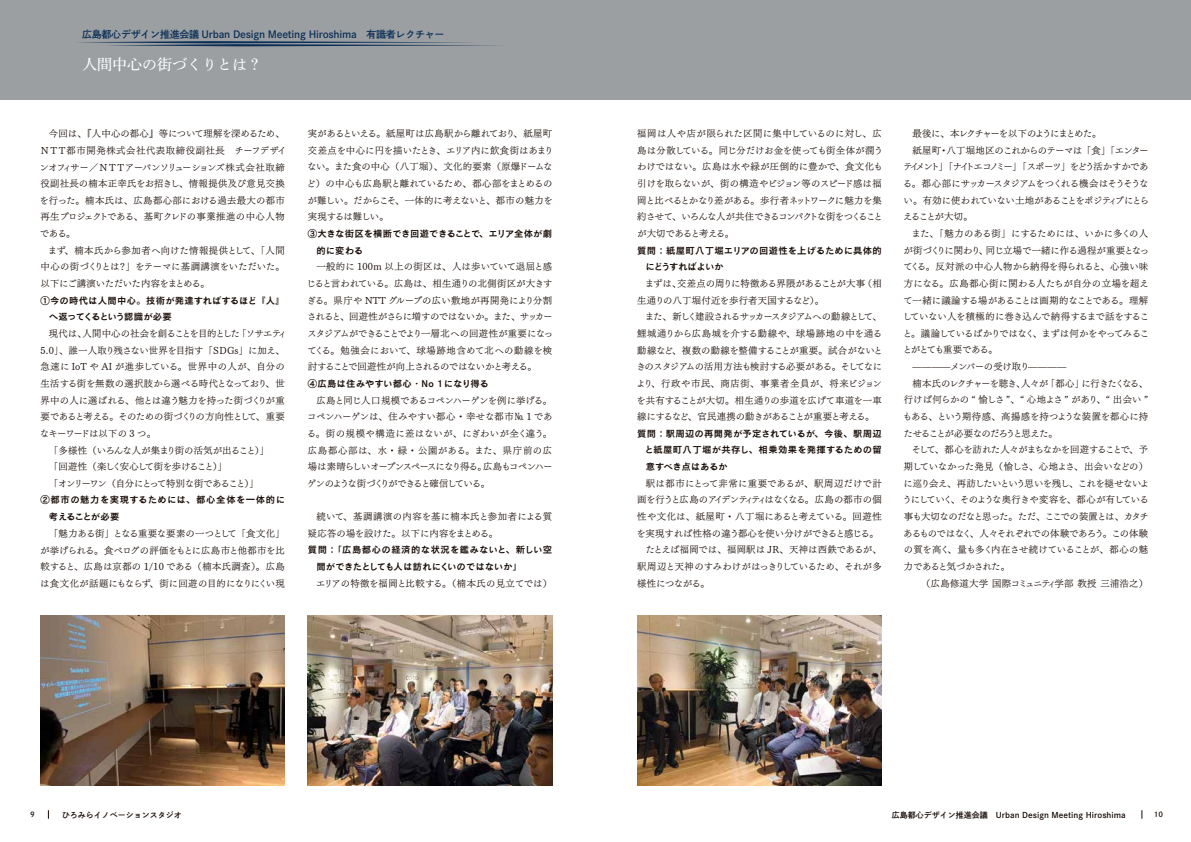
<style>
.page{position:relative;width:1191px;height:842px;background:#fff}
.page>*{position:absolute;margin:0;border:0;box-sizing:border-box;transform-origin:0 0}
.t1{font:15px "FOT DNP Shuei Min Pr 6 M";color:#fff}
.t2{font:10px "FOT DNP Shuei Go Gin Std B";letter-spacing:-.025em;color:#0b2f56}
.t3{font:9.4px/16.7px "UD Mincho Pr 6 L";letter-spacing:-.03em;color:#140700;text-align:justify}
.t4{font:9.4px/16.7px "UD Mincho Pr 6 L";letter-spacing:.01em;color:#140700}
.t5{font:9.4px/16.7px "UD Mincho Pr 6 L";letter-spacing:-.01em;color:#140700}
.t6{font:9.4px/16.7px "Cezanne Pro DB";letter-spacing:.02em;color:#140700}
.t7{font:9.4px/16.7px "UD Mincho Pr 6 L";letter-spacing:-.005em;color:#140700}
.t8{font:9.4px "UD Mincho Pr 6 L";letter-spacing:-.05em;color:#140700}
.t9{font:9.4px "UD Mincho Pr 6 L";letter-spacing:-.06em;color:#140700}
.t10{font:9.4px "UD Mincho Pr 6 L";color:#140700}
.t11{font:9.4px "UD Mincho Pr 6 L";letter-spacing:.025em;color:#140700}
.t12{font:9.4px "UD Mincho Pr 6 L";letter-spacing:-.07em;color:#140700}
.t13{font:9.4px "UD Mincho Pr 6 L";letter-spacing:-.075em;color:#140700}
.t14{font:9.4px/16.7px "Cezanne Pro DB";letter-spacing:.05em;color:#140700}
.t15{font:9.4px "UD Mincho Pr 6 L";letter-spacing:-.1em;color:#140700}
.t16{font:9.4px/16.7px "Cezanne Pro DB";color:#140700}
.t17{font:9.4px "UD Mincho Pr 6 L";letter-spacing:-.155em;color:#140700}
.t18{font:9.4px "UD Mincho Pr 6 L";letter-spacing:-.09em;color:#140700}
.t19{font:9.4px "UD Mincho Pr 6 L";letter-spacing:-.065em;color:#140700}
.t20{font:9.4px "UD Mincho Pr 6 L";letter-spacing:-.08em;color:#140700}
.t21{font:9.4px "UD Mincho Pr 6 L";letter-spacing:.035em;color:#140700}
.t22{font:9.4px "UD Mincho Pr 6 L";letter-spacing:.015em;color:#140700}
.t23{font:9.4px "UD Mincho Pr 6 L";letter-spacing:-.12em;color:#140700}
.t24{font:9.4px "UD Mincho Pr 6 L";letter-spacing:.03em;color:#140700}
.t25{font:9.4px "UD Mincho Pr 6 L";letter-spacing:-.13em;color:#140700}
.t26{font:9.4px "UD Mincho Pr 6 L";letter-spacing:-.095em;color:#140700}
.t27{font:9.4px "UD Mincho Pr 6 L";letter-spacing:-.14em;color:#140700}
.t28{font:8px "FOT DNP Shuei Go Gin Std B";color:#140700}
.t29{font:7.1px "FOT DNP Shuei Go Gin Std B";color:#140700}
</style>
<div class="page">
<div style="left:0;top:0;width:1191px;height:99px;background:#9c9fa2"></div>
<svg style="left:78px;top:41px;width:421px;height:5px"></svg>
<img style="left:40px;top:616px;width:245px;height:169px">
<img style="left:637px;top:616px;width:244px;height:169px">
<img style="left:308px;top:616px;width:244px;height:169px">
<p class="t2" style="left:82px;top:27px;width:364px">広島都心デザイン推進会議 Urban Design Meeting Hiroshima　有識者レクチャー</p>
<h1 class="t1" style="left:82px;top:50px;width:181px">人間中心の街づくりとは？</h1>
<p class="t4" style="left:40px;top:125px;width:248px;text-indent:9px">今回は、『人中心の都心』等について理解を深めるため、<br>ＮＴＴ都市開発株式会社代表取締役副社長　チーフデザインオフィサー／ＮＴＴアーバンソリューションズ株式会社取締役副社長の楠本正幸氏をお招きし、情報提供及び意見交換を行った。楠本氏は、広島都心部における過去最大の都市再生プロジェクトである、基町クレドの事業推進の中心人物である。</p>
<p class="t3" style="left:40px;top:241px;width:246px;text-indent:7px">まず、楠本氏から参加者へ向けた情報提供として、「人間中心の街づくりとは？」をテーマに基調講演をいただいた。以下にご講演いただいた内容をまとめる。</p>
<p class="t6" style="left:49px;top:292px;width:238px;text-indent:-8px">①今の時代は人間中心。技術が発達すればするほど『人』へ返ってくるという認識が必要</p>
<p class="t8" style="left:49px;top:325px;width:240px">現代は、人間中心の社会を創ることを目的とした「ソサエティ</p>
<p class="t5" style="left:40px;top:341px;width:246px">5.0」、誰一人取り残さない世界を目指す「SDGs」に加え、</p>
<p class="t21" style="left:40px;top:359px;width:246px">急速に IoT や AI が進歩している。世界中の人が、自分の</p>
<p class="t3" style="left:40px;top:374px;width:246px">生活する街を無数の選択肢から選べる時代となっており、世</p>
<p class="t10" style="left:40px;top:392px;width:246px">界中の人に選ばれる、他とは違う魅力を持った街づくりが重</p>
<p class="t9" style="left:40px;top:409px;width:246px">要であると考える。そのための街づくりの方向性として、重要</p>
<p class="t12" style="left:40px;top:425px;width:118px">なキーワードは以下の 3 つ。</p>
<p class="t5" style="left:49px;top:441px;width:222px">「多様性（いろんな人が集まり街の活気が出ること）」</p>
<p class="t15" style="left:49px;top:458px;width:180px">「回遊性（楽しく安心して街を歩けること）」</p>
<p class="t23" style="left:49px;top:475px;width:211px">「オンリーワン（自分にとって特別な街であること）」</p>
<p class="t14" style="left:49px;top:491px;width:238px;text-indent:-9px">②都市の魅力を実現するためには、都心全体を一体的に考えることが必要</p>
<p class="t3" style="left:40px;top:524px;width:246px;text-indent:9px">「魅力ある街」となる重要な要素の一つとして「食文化」が挙げられる。食べログの評価をもとに広島市と他都市を比較すると、広島は京都の 1/10 である（楠本氏調査）。広島は食文化が話題にもならず、街に回遊の目的になりにくい現</p>
<p class="t5" style="left:307px;top:125px;width:248px">実があるといえる。紙屋町は広島駅から離れており、紙屋町交差点を中心に円を描いたとき、エリア内に飲食街はあまりない。また食の中心（八丁堀）、文化的要素（原爆ドームなど）の中心も広島駅と離れているため、都心部をまとめるのが難しい。だからこそ、一体的に考えないと、都市の魅力を実現するは難しい。</p>
<p class="t16" style="left:316px;top:225px;width:237px;text-indent:-9px">③大きな街区を横断でき回遊できることで、エリア全体が劇的に変わる</p>
<p class="t3" style="left:307px;top:258px;width:248px;text-indent:10px">一般的に 100m 以上の街区は、人は歩いていて退屈と感じると言われている。広島は、相生通りの北側街区が大きすぎる。県庁や NTT グループの広い敷地が再開発により分割されると、回遊性がさらに増すのではないか。また、サッカースタジアムができることでより一層北への回遊性が重要になってくる。勉強会において、球場跡地含めて北への動線を検討することで回遊性が向上されるのではないかと考える。</p>
<p class="t6" style="left:308px;top:375px;width:183px">④広島は住みやすい都心・No １になり得る</p>
<p class="t3" style="left:307px;top:391px;width:247px;text-indent:10px">広島と同じ人口規模であるコペンハーゲンを例に挙げる。コペンハーゲンは、住みやすい都心・幸せな都市№ 1 である。街の規模や構造に差はないが、にぎわいが全く違う。広島都心部は、水・緑・公園がある。また、県庁前の広場は素晴らしいオープンスペースになり得る。広島もコペンハーゲンのような街づくりができると確信している。</p>
<p class="t4" style="left:308px;top:507px;width:246px;text-indent:9px">続いて、基調講演の内容を基に楠本氏と参加者による質疑応答の場を設けた。以下に内容をまとめる。</p>
<p class="t6" style="left:316px;top:541px;width:237px;text-indent:-9px">質問：「広島都心の経済的な状況を鑑みないと、新しい空間ができたとしても人は訪れにくいのではないか」</p>
<p class="t4" style="left:316px;top:574px;width:238px">エリアの特徴を福岡と比較する。（楠本氏の見立てでは）</p>
<p class="t3" style="left:637px;top:124px;width:247px;text-align:left">福岡は人や店が限られた区間に集中しているのに対し、広島は分散している。同じ分だけお金を使っても街全体が潤うわけではない。広島は水や緑が圧倒的に豊かで、食文化も引けを取らないが、街の構造やビジョン等のスピード感は福岡と比べるとかなり差がある。歩行者ネットワークに魅力を集約させて、いろんな人が共住できるコンパクトな街をつくることが大切であると考える。</p>
<p class="t6" style="left:645px;top:241px;width:237px;text-indent:-8px">質問：紙屋町八丁堀エリアの回遊性を上げるために具体的にどうすればよいか</p>
<p class="t7" style="left:637px;top:274px;width:246px;text-indent:7px">まずは、交差点の周りに特徴ある界隈があることが大事（相生通りの八丁堀付近を歩行者天国するなど）。</p>
<p class="t3" style="left:636px;top:308px;width:248px;text-align:left;text-indent:9px">また、新しく建設されるサッカースタジアムへの動線として、鯉城通りから広島城を介する動線や、球場跡地の中を通る動線など、複数の動線を整備することが重要。試合がないときのスタジアムの活用方法も検討する必要がある。そしてなにより、行政や市民、商店街、事業者全員が、将来ビジョンを共有することが大切。相生通りの歩道を広げて車道を一車線にするなど、官民連携の動きがあることが重要と考える。</p>
<p class="t6" style="left:644px;top:425px;width:239px;text-align:justify;text-indent:-7px">質問：駅周辺の再開発が予定されているが、今後、駅周辺と紙屋町八丁堀が共存し、相乗効果を発揮するための留意すべき点はあるか</p>
<p class="t11" style="left:646px;top:475px;width:237px">駅は都市にとって非常に重要であるが、駅周辺だけで計</p>
<p class="t13" style="left:637px;top:492px;width:246px">画を行うと広島のアイデンティティはなくなる。広島の都市の個</p>
<p class="t11" style="left:637px;top:508px;width:246px">性や文化は、紙屋町・八丁堀にあると考えている。回遊性</p>
<p class="t3" style="left:636px;top:524px;width:244px">を実現すれば性格の違う都心を使い分けができると感じる。</p>
<p class="t10" style="left:645px;top:542px;width:238px">たとえば福岡では、福岡駅は JR、天神は西鉄であるが、</p>
<p class="t3" style="left:637px;top:557px;width:246px">駅周辺と天神のすみわけがはっきりしているため、それが多</p>
<p class="t3" style="left:637px;top:574px;width:74px">様性につながる。</p>
<p class="t25" style="left:912px;top:125px;width:191px">最後に、本レクチャーを以下のようにまとめた。</p>
<p class="t9" style="left:912px;top:142px;width:238px">紙屋町・八丁堀地区のこれからのテーマは「食」「エンター</p>
<p class="t17" style="left:903px;top:159px;width:247px">テイメント」「ナイトエコノミー」「スポーツ」をどう活かすかであ</p>
<p class="t12" style="left:903px;top:175px;width:247px">る。都心部にサッカースタジアムをつくれる機会はそうそうな</p>
<p class="t8" style="left:903px;top:192px;width:247px">い。有効に使われていない土地があることをポジティブにとら</p>
<p class="t27" style="left:903px;top:208px;width:71px">えることが大切。</p>
<p class="t7" style="left:911px;top:224px;width:238px">また、「魅力のある街」にするためには、いかに多くの人</p>
<p class="t5" style="left:903px;top:241px;width:247px">が街づくりに関わり、同じ立場で一緒に作る過程が重要となっ</p>
<p class="t4" style="left:903px;top:258px;width:246px">てくる。反対派の中心人物から納得を得られると、心強い味</p>
<p class="t22" style="left:904px;top:275px;width:246px">方になる。広島都心街に関わる人たちが自分の立場を超え</p>
<p class="t3" style="left:903px;top:291px;width:246px">て一緒に議論する場があることは画期的なことである。理解</p>
<p class="t3" style="left:902px;top:308px;width:248px">していない人を積極的に巻き込んで納得するまで話をするこ</p>
<p class="t3" style="left:902px;top:324px;width:248px">と。議論しているばかりではなく、まずは何かをやってみるこ</p>
<p class="t15" style="left:902px;top:342px;width:97px">とがとても重要である。</p>
<p class="t8" style="left:912px;top:358px;width:156px">————メンバーの受け取り————</p>
<p class="t18" style="left:912px;top:375px;width:237px">楠本氏のレクチャーを聴き、人々が「都心」に行きたくなる、</p>
<p class="t7" style="left:904px;top:391px;width:246px">行けば何らかの “ 愉しさ ”、“ 心地よさ ” があり、“ 出会い ”</p>
<p class="t5" style="left:903px;top:407px;width:247px">もある、という期待感、高揚感を持つような装置を都心に持</p>
<p class="t26" style="left:903px;top:425px;width:156px">たせることが必要なのだろうと思えた。</p>
<p class="t3" style="left:911px;top:441px;width:238px">そして、都心を訪れた人々がまちなかを回遊することで、予</p>
<p class="t3" style="left:904px;top:457px;width:246px">期していなかった発見（愉しさ、心地よさ、出会いなどの）</p>
<p class="t19" style="left:903px;top:475px;width:247px">に巡り会え、再訪したいという思いを残し、これを褪せないよ</p>
<p class="t3" style="left:902px;top:491px;width:248px">うにしていく、そのような奥行きや変容を、都心が有している</p>
<p class="t20" style="left:904px;top:508px;width:246px">事も大切なのだなと思った。ただ、ここでの装置とは、カタチ</p>
<p class="t8" style="left:903px;top:525px;width:246px">あるものではなく、人々それぞれでの体験であろう。この体験</p>
<p class="t3" style="left:903px;top:541px;width:246px">の質を高く、量も多く内在させ続けていることが、都心の魅</p>
<p class="t13" style="left:904px;top:558px;width:108px">力であると気づかされた。</p>
<p class="t24" style="left:921px;top:575px;width:229px">（広島修道大学 国際コミュニティ学部 教授 三浦浩之）</p>
<p class="t29" style="left:30px;top:809px;width:6px">9</p>
<p class="t28" style="left:62px;top:809px;width:121px">ひろみらイノベーションスタジオ</p>
<p class="t28" style="left:891px;top:809px;width:235px">広島都心デザイン推進会議　Urban Design Meeting Hiroshima</p>
<p class="t29" style="left:1154px;top:809px;width:11px">10</p>
</div>
